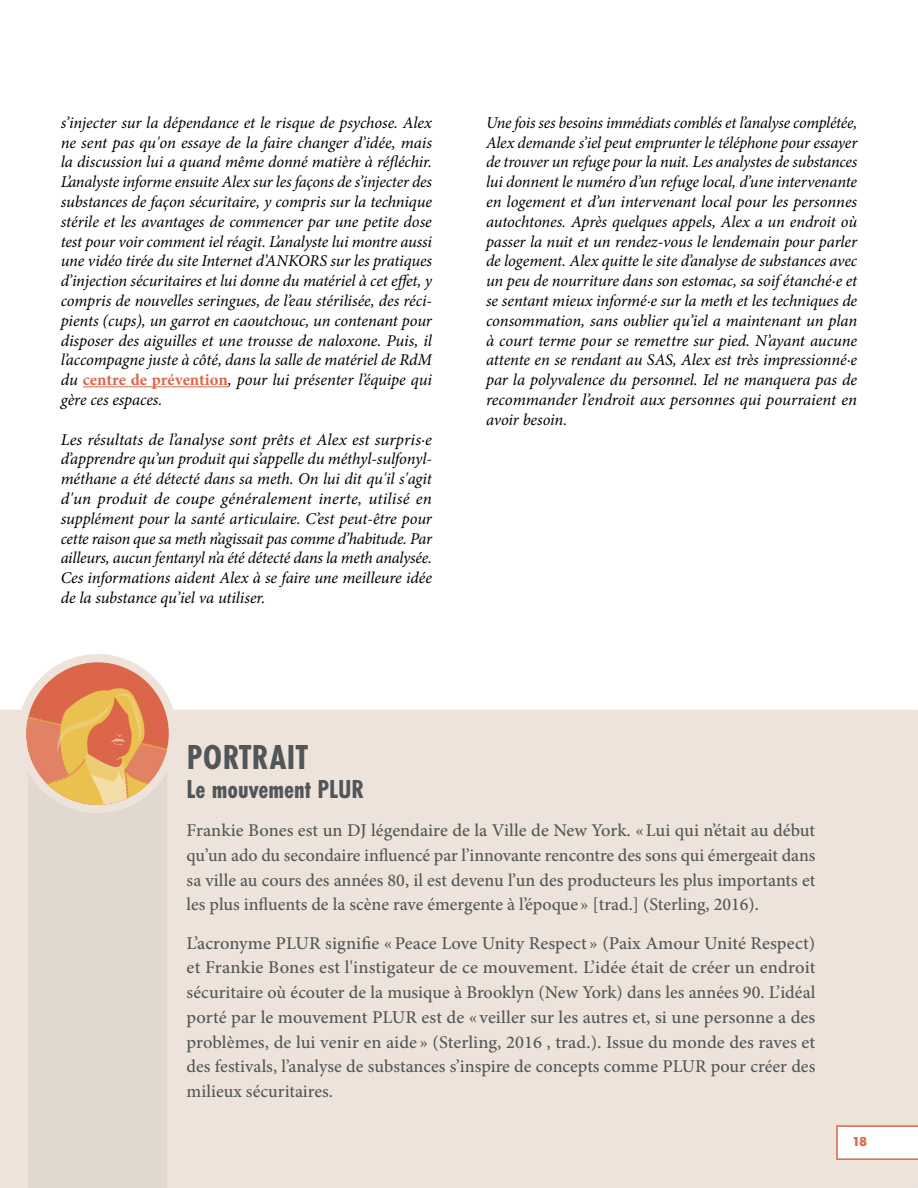
<style>
.page{position:relative;width:918px;height:1188px;background:#fff}
.page>*{position:absolute;margin:0;border:0;box-sizing:border-box;transform-origin:0 0}
.t1{font:700 36px "Futura PT Cond";letter-spacing:.01em;color:#515758}
.t2{font:700 27px "Futura PT Cond";color:#515758}
.t3{font:500 18px/24.8px "Minion Pro";color:#515758;text-align:justify}
.t4{font:italic 16.5px/19.8px "Minion Pro";letter-spacing:-.005em;color:#000;text-align:justify}
.t5{font:700 13.5px "Futura PT";color:#db6649}
.s1{font-weight:700;font-style:normal;color:#db6649}
</style>
<div class="page">
<hr style="left:83px;top:386px;width:145px;height:1px;background:#db6649">
<div style="left:0;top:710px;width:918px;height:478px;background:#ede3da"></div>
<div style="left:28px;top:735px;width:139px;height:453px;background:#e1d8cf"></div>
<div style="left:18px;top:654px;width:159px;height:159px;border:15px solid #ede3da;border-radius:50%"></div>
<div style="left:26px;top:662px;width:143px;height:143px;background:#db6649;border-radius:50%"></div>
<svg style="left:26px;top:682px;width:143px;height:123px"></svg>
<svg style="left:836px;top:1125px;width:82px;height:35px;background:#faeeeb"></svg>
<p class="t4" style="left:61px;top:113px;width:373px">s’injecter sur la dépendance et le risque de psychose. Alex ne sent pas qu'on essaye de la faire changer d’idée, mais la discussion lui a quand même donné matière à réfléchir.<br>L’analyste informe ensuite Alex sur les façons de s’injecter des substances de façon sécuritaire, y compris sur la technique stérile et les avantages de commencer par une petite dose test pour voir comment iel réagit. L’analyste lui montre aussi une vidéo tirée du site Internet d’ANKORS sur les pratiques d’injection sécuritaires et lui donne du matériel à cet effet, y compris de nouvelles seringues, de l’eau stérilisée, des réci&shy;pients (cups), un garrot en caoutchouc, un contenant pour disposer des aiguilles et une trousse de naloxone. Puis, il l’accompagne juste à côté, dans la salle de matériel de RdM du <span class="s1">centre de prévention</span>, pour lui présenter l’équipe qui gère ces espaces.</p>
<p class="t4" style="left:61px;top:429px;width:373px">Les résultats de l’analyse sont prêts et Alex est surpris·e d’apprendre qu’un produit qui s’appelle du méthyl-sulfonyl&shy;méthane a été détecté dans sa meth. On lui dit qu'il s'agit d'un produit de coupe généralement inerte, utilisé en supplément pour la santé articulaire. C’est peut-être pour cette raison que sa meth n’agissait pas comme d’habitude. Par ailleurs, aucun fentanyl n’a été détecté dans la meth analysée.<br>Ces informations aident Alex à se faire une meilleure idée de la substance qu’iel va utiliser.</p>
<p class="t4" style="left:486px;top:113px;width:373px">Une fois ses besoins immédiats comblés et l’analyse complétée, Alex demande s’iel peut emprunter le téléphone pour essayer de trouver un refuge pour la nuit. Les analystes de substances lui donnent le numéro d’un refuge local, d’une intervenante en logement et d’un intervenant local pour les personnes autochtones. Après quelques appels, Alex a un endroit où passer la nuit et un rendez-vous le lendemain pour parler de logement. Alex quitte le site d’analyse de substances avec un peu de nourriture dans son estomac, sa soif étanché·e et se sentant mieux informé·e sur la meth et les techniques de consommation, sans oublier qu’iel a maintenant un plan à court terme pour se remettre sur pied. N’ayant aucune attente en se rendant au SAS, Alex est très impressionné·e par la polyvalence du personnel. Iel ne manquera pas de recommander l’endroit aux personnes qui pourraient en avoir besoin.</p>
<h1 class="t1" style="left:187px;top:737px;width:123px">PORTRAIT</h1>
<h2 class="t2" style="left:187px;top:773px;width:179px">Le mouvement PLUR</h2>
<p class="t3" style="left:187px;top:818px;width:630px">Frankie Bones est un DJ légendaire de la Ville de New York. «Lui qui n’était au début qu’un ado du secondaire influencé par l’innovante rencontre des sons qui émergeait dans sa ville au cours des années 80, il est devenu l’un des producteurs les plus importants et les plus influents de la scène rave émergente à l’époque » [trad.] (Sterling, 2016).</p>
<p class="t3" style="left:187px;top:930px;width:630px">L’acronyme PLUR signifie «Peace Love Unity Respect » (Paix Amour Unité Respect) et Frankie Bones est l'instigateur de ce mouvement. L’idée était de créer un endroit sécuritaire où écouter de la musique à Brooklyn (New York) dans les années 90. L’idéal porté par le mouvement PLUR est de « veiller sur les autres et, si une personne a des problèmes, de lui venir en aide » (Sterling, 2016 , trad.). Issue du monde des raves et des festivals, l’analyse de substances s’inspire de concepts comme PLUR pour créer des milieux sécuritaires.</p>
<p class="t5" style="left:852px;top:1133px;width:17px">18</p>
</div>
